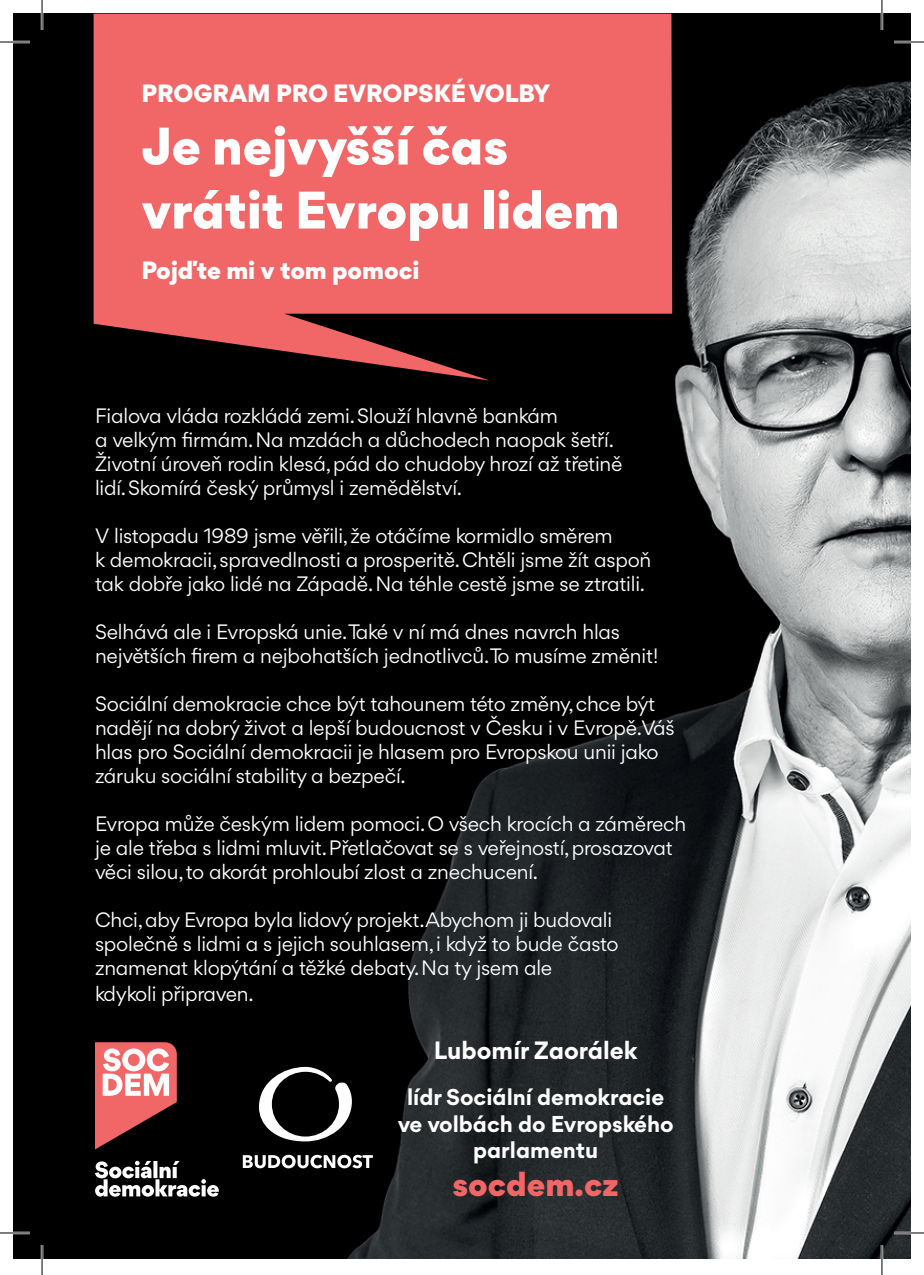
<style>
.page{position:relative;width:924px;height:1275px;background:#fff}
.page>*{position:absolute;margin:0;border:0;box-sizing:border-box;transform-origin:0 0}
.t1{font:900 50.6px/64px "Gordita";color:#fff}
.t2{font:900 32px "Gordita";color:#f16667}
.t3{font:900 24px "Gordita";color:#fff}
.t4{font:700 24px "Gordita";color:#fff}
.t5{font:700 22px/26.4px "Gordita";color:#fff;text-align:center}
.t6{font:20px/24px "Gordita";letter-spacing:-.01em;color:#fff}
</style>
<div class="page">
<img style="left:14px;top:14px;width:895px;height:1244px">
<svg style="left:93px;top:14px;width:579px;height:366px;background:#ce5758"></svg>
<svg style="left:95px;top:1160px;width:124px;height:36px"></svg>
<svg style="left:95px;top:1042px;width:82px;height:107px"></svg>
<svg style="left:259px;top:1067px;width:93px;height:74px"></svg>
<svg style="left:243px;top:1154px;width:130px;height:14px"></svg>
<hr style="left:0;top:41px;width:30px;height:2px;background:#fff">
<hr style="left:893px;top:41px;width:30px;height:2px;background:#fff">
<hr style="left:0;top:1231px;width:30px;height:3px;background:#fff">
<hr style="left:893px;top:1231px;width:30px;height:3px;background:#fff">
<hr style="left:41px;top:0;width:2px;height:30px;background:#fff">
<hr style="left:41px;top:1245px;width:2px;height:30px;background:#fff">
<hr style="left:880px;top:0;width:2px;height:30px;background:#fff">
<hr style="left:880px;top:1245px;width:2px;height:30px;background:#fff">
<hr style="left:0;top:42px;width:30px;height:1px;background:#000">
<hr style="left:893px;top:42px;width:30px;height:1px;background:#000">
<hr style="left:0;top:1232px;width:30px;height:1px;background:#000">
<hr style="left:893px;top:1232px;width:30px;height:1px;background:#000">
<hr style="left:42px;top:0;width:1px;height:30px;background:#000">
<hr style="left:42px;top:1245px;width:1px;height:30px;background:#000">
<hr style="left:881px;top:0;width:1px;height:30px;background:#000">
<hr style="left:881px;top:1245px;width:1px;height:30px;background:#000">
<p class="t3" style="left:141px;top:75px;width:410px">PROGRAM PRO EVROPSKÉ VOLBY</p>
<h1 class="t1" style="left:141px;top:113px;width:479px">Je nejvyšší čas vrátit Evropu lidem</h1>
<p class="t3" style="left:141px;top:251px;width:279px">Pojď te mi v tom pomoci</p>
<p class="t6" style="left:95px;top:404px;width:528px">Fialova vláda rozkládá zemi. Slouží hlavně bankám<br>a velkým firmám. Na mzdách a důchodech naopak šetří.<br>Životní úroveň rodin klesá, pád do chudoby hrozí až třetině lidí. Skomírá český průmysl i zemědělství.</p>
<p class="t6" style="left:95px;top:524px;width:557px">V listopadu 1989 jsme věřili, že otáčíme kormidlo směrem<br>k demokracii, spravedlnosti a prosperitě. Chtěli jsme žít aspoň tak dobře jako lidé na Západě. Na téhle cestě jsme se ztratili.</p>
<p class="t6" style="left:95px;top:620px;width:564px">Selhává ale i Evropská unie.Také v ní má dnes navrch hlas největších firem a nejbohatších jednotlivců.To musíme změnit!</p>
<p class="t6" style="left:95px;top:692px;width:580px">Sociální demokracie chce být tahounem této změny, chce být nadějí na dobrý život a lepší budoucnost v Česku i v Evropě.Váš hlas pro Sociální demokracii je hlasem pro Evropskou unii jako záruku sociální stability a bezpečí.</p>
<p class="t6" style="left:95px;top:812px;width:592px">Evropa může českým lidem pomoci. O všech krocích a záměrech je ale třeba s lidmi mluvit. Přetlačovat se s veřejností, prosazovat věci silou, to akorát prohloubí zlost a znechucení.</p>
<p class="t6" style="left:95px;top:907px;width:525px">Chci, aby Evropa byla lidový projekt.Abychom ji budovali společně s lidmi a s jejich souhlasem, i když to bude často znamenat klopýtání a těžké debaty. Na ty jsem ale kdykoli připraven.</p>
<p class="t4" style="left:433px;top:1032px;width:205px">Lubomír Zaorálek</p>
<p class="t5" style="left:397px;top:1083px;width:277px">lídr Sociální demokracie ve volbách do Evropského parlamentu</p>
<h2 class="t2" style="left:452px;top:1160px;width:168px">socdem.cz</h2>
</div>
